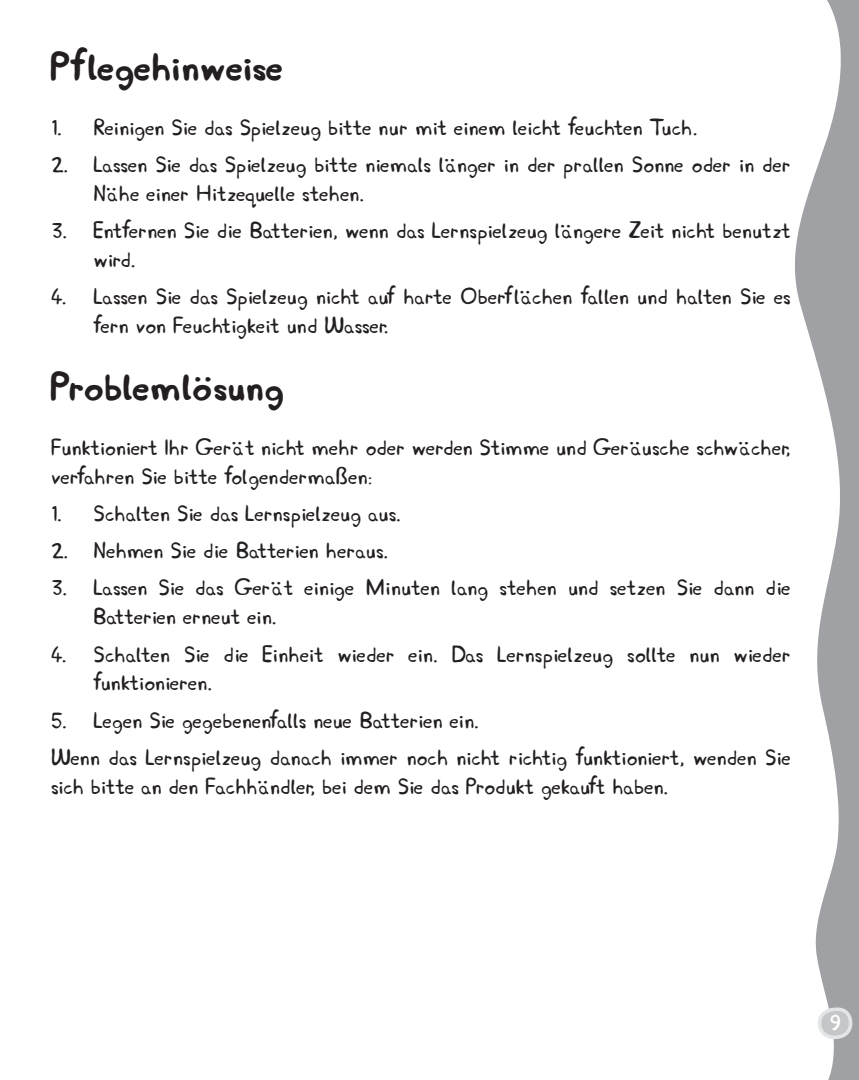
<style>
.page{position:relative;width:859px;height:1080px;background:#fff}
.page>*{position:absolute;margin:0;border:0;box-sizing:border-box;transform-origin:0 0}
.Headline{font:700 42px "Peppa";color:#231f20}
.body_text_2{font:24px/28.8px "Peppa";color:#231f20}
.t1{font:700 24px "Peppa";color:#fff}
</style>
<div class="page">
<svg style="left:795px;top:0;width:64px;height:1080px"></svg>
<svg style="left:816px;top:1007px;width:37px;height:33px"></svg>
<p class="Headline" style="left:51px;top:40px;width:234px">Pflegehinweise</p>
<p class="body_text_2" style="left:51px;top:112px;width:648px">1. Reinigen Sie das Spielzeug bitte nur mit einem leicht feuchten Tuch.</p>
<p class="body_text_2" style="left:94px;top:150px;width:699px;text-indent:-43px">2. Lassen Sie das Spielzeug bitte niemals länger in der prallen Sonne oder in der<br>Nähe einer Hitzequelle stehen.</p>
<p class="body_text_2" style="left:94px;top:216px;width:699px;text-indent:-43px">3. Entfernen Sie die Batterien, wenn das Lernspielzeug längere Zeit nicht benutzt wird.</p>
<p class="body_text_2" style="left:94px;top:282px;width:699px;text-indent:-43px">4. Lassen Sie das Spielzeug nicht auf harte Oberflächen fallen und halten Sie es fern von Feuchtigkeit und Wasser.</p>
<p class="Headline" style="left:51px;top:360px;width:235px">Problemlösung</p>
<p class="body_text_2" style="left:51px;top:432px;width:741px">Funktioniert Ihr Gerät nicht mehr oder werden Stimme und Geräusche schwächer, verfahren Sie bitte folgendermaßen:</p>
<p class="body_text_2" style="left:51px;top:499px;width:351px">1. Schalten Sie das Lernspielzeug aus.</p>
<p class="body_text_2" style="left:51px;top:536px;width:339px">2. Nehmen Sie die Batterien heraus.</p>
<p class="body_text_2" style="left:94px;top:573px;width:699px;text-indent:-43px">3. Lassen Sie das Gerät einige Minuten lang stehen und setzen Sie dann die<br>Batterien erneut ein.</p>
<p class="body_text_2" style="left:94px;top:639px;width:699px;text-indent:-43px">4. Schalten Sie die Einheit wieder ein. Das Lernspielzeug sollte nun wieder funktionieren.</p>
<p class="body_text_2" style="left:51px;top:705px;width:430px">5. Legen Sie gegebenenfalls neue Batterien ein.</p>
<p class="body_text_2" style="left:51px;top:743px;width:741px">Wenn das Lernspielzeug danach immer noch nicht richtig funktioniert, wenden Sie sich bitte an den Fachhändler, bei dem Sie das Produkt gekauft haben.</p>
<p class="t1" style="left:830px;top:1007px;width:13px">9</p>
</div>
